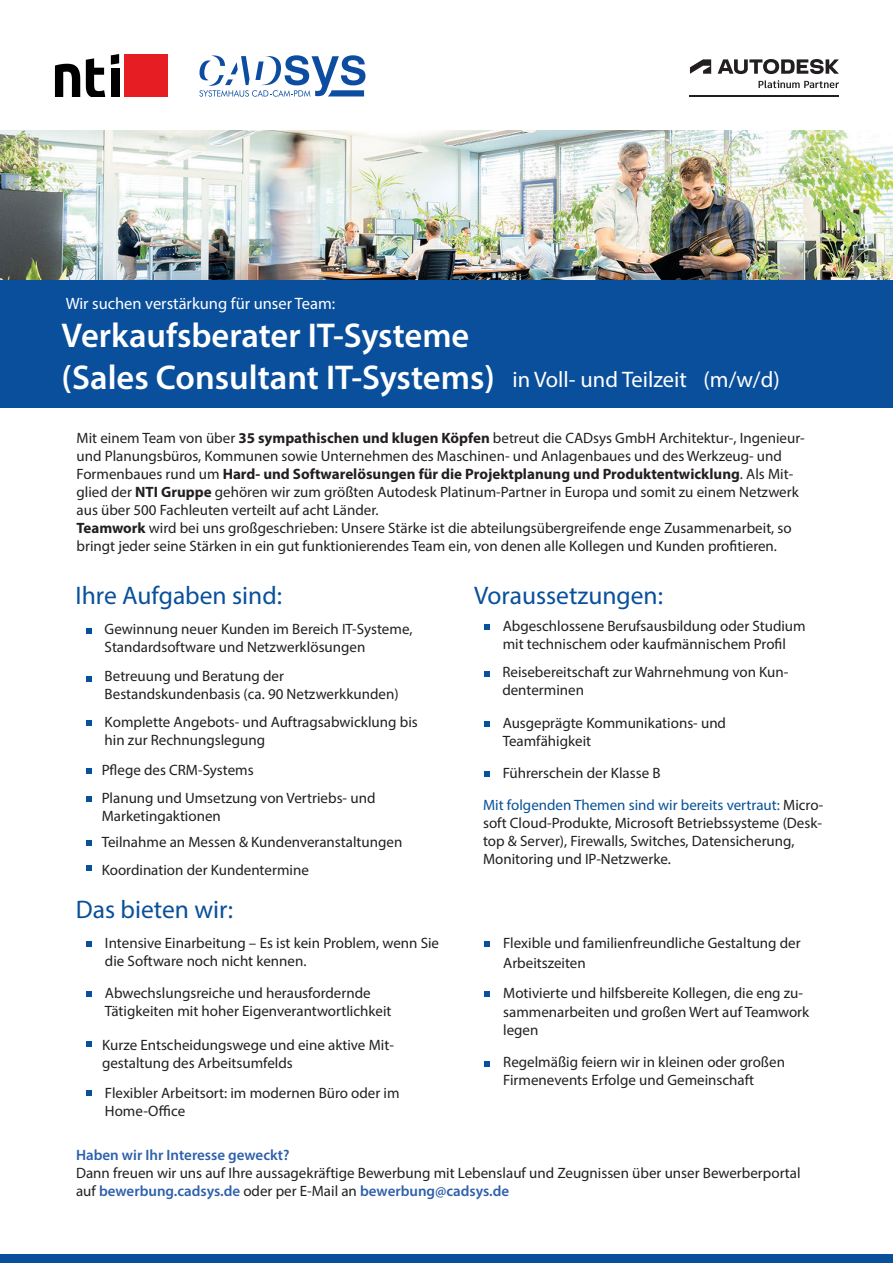
<style>
.page{position:relative;width:893px;height:1263px;background:#fff}
.page>*{position:absolute;margin:0;border:0;box-sizing:border-box;transform-origin:0 0}
.t1{font:600 34.5px/41.4px "Myriad Pro";color:#fff}
.t2{font:25.5px "Myriad Pro";color:#09509a}
.t3{font:22.5px "Myriad Pro";color:#fff}
.t4{font:16.5px "Myriad Pro";color:#fff}
.t5{font:15px/18px "Myriad Pro";color:#231f20}
.t6{font:600 15px "Myriad Pro";color:#2e60ab}
.s1{font-weight:400;font-size:22.5px}
.s2{font-weight:700}
.s3{color:#065196}
.s4{font-weight:600;color:#2e60ab}
</style>
<div class="page">
<svg style="left:690px;top:59px;width:21px;height:15px"></svg>
<svg style="left:718px;top:59px;width:121px;height:15px"></svg>
<hr style="left:690px;top:95px;width:149px;height:1px;background:#231f20">
<svg style="left:758px;top:80px;width:81px;height:8px"></svg>
<img style="left:0;top:131px;width:893px;height:149px">
<svg style="left:55px;top:64px;width:25px;height:33px"></svg>
<svg style="left:86px;top:58px;width:19px;height:39px"></svg>
<div style="left:111px;top:68px;width:8px;height:29px;background:#000001"></div>
<svg style="left:111px;top:54px;width:8px;height:11px"></svg>
<div style="left:125px;top:54px;width:43px;height:43px;background:#e71d24"></div>
<div style="left:0;top:280px;width:893px;height:127px;background:#0a4f9b"></div>
<svg style="left:199px;top:55px;width:166px;height:42px"></svg>
<svg style="left:86px;top:676px;width:6px;height:5px"></svg>
<svg style="left:86px;top:768px;width:6px;height:6px"></svg>
<svg style="left:86px;top:628px;width:6px;height:5px"></svg>
<svg style="left:86px;top:721px;width:6px;height:5px"></svg>
<svg style="left:484px;top:624px;width:6px;height:6px"></svg>
<svg style="left:484px;top:721px;width:6px;height:5px"></svg>
<svg style="left:484px;top:771px;width:6px;height:5px"></svg>
<svg style="left:86px;top:991px;width:6px;height:6px"></svg>
<svg style="left:86px;top:1090px;width:6px;height:6px"></svg>
<svg style="left:86px;top:942px;width:6px;height:5px"></svg>
<svg style="left:86px;top:1042px;width:6px;height:5px"></svg>
<svg style="left:485px;top:942px;width:5px;height:5px"></svg>
<svg style="left:485px;top:991px;width:5px;height:6px"></svg>
<svg style="left:485px;top:1061px;width:5px;height:6px"></svg>
<div style="left:0;top:1254px;width:893px;height:9px;background:#0a4f9b"></div>
<svg style="left:484px;top:672px;width:6px;height:5px"></svg>
<svg style="left:86px;top:796px;width:6px;height:6px"></svg>
<svg style="left:86px;top:840px;width:6px;height:6px"></svg>
<svg style="left:86px;top:866px;width:6px;height:5px"></svg>
<p class="t4" style="left:66px;top:293px;width:271px">Wir suchen verstärkung für unser Team:</p>
<h1 class="t1" style="left:62px;top:314px;width:627px">Verkaufsberater IT-Systeme<br>(Sales Consultant IT-Systems) <span class="s1">in Voll- und Teilzeit</span></h1>
<h3 class="t3" style="left:703px;top:366px;width:78px">(m/w/d)</h3>
<p class="t5" style="left:77px;top:428px;width:730px">Mit einem Team von über <span class="s2">35 sympathischen und klugen Köpfen</span> betreut die CADsys GmbH Architektur-, Ingenieur&shy;und Planungsbüros, Kommunen sowie Unternehmen des Maschinen- und Anlagenbaues und des Werkzeug- und Formenbaues rund um <span class="s2">Hard- und Softwarelösungen für die Projektplanung und Produktentwicklung</span>. Als Mit&shy;glied der <span class="s2">NTI Gruppe</span> gehören wir zum größten Autodesk Platinum-Partner in Europa und somit zu einem Netzwerk aus über 500 Fachleuten verteilt auf acht Länder.<br><span class="s2">Teamwork</span> wird bei uns großgeschrieben: Unsere Stärke ist die abteilungsübergreifende enge Zusammenarbeit, so bringt jeder seine Stärken in ein gut funktionierendes Team ein, von denen alle Kollegen und Kunden profitieren.</p>
<h2 class="t2" style="left:75px;top:579px;width:208px">Ihre Aufgaben sind:</h2>
<h2 class="t2" style="left:474px;top:579px;width:190px">Voraussetzungen:</h2>
<p class="t5" style="left:105px;top:619px;width:309px">Gewinnung neuer Kunden im Bereich IT-Systeme,<br>Standardsoftware und Netzwerklösungen</p>
<p class="t5" style="left:105px;top:667px;width:295px">Betreuung und Beratung der<br>Bestandskundenbasis (ca. 90 Netzwerkkunden)</p>
<p class="t5" style="left:105px;top:713px;width:315px">Komplette Angebots- und Auftragsabwicklung bis hin zur Rechnungslegung</p>
<p class="t5" style="left:102px;top:761px;width:154px">Pflege des CRM-Systems</p>
<p class="t5" style="left:102px;top:789px;width:275px">Planung und Umsetzung von Vertriebs- und<br>Marketingaktionen</p>
<p class="t5" style="left:102px;top:828px;width:302px;line-height:27.6px">Teilnahme an Messen &amp; Kundenveranstaltungen<br>Koordination der Kundentermine</p>
<h2 class="t2" style="left:76px;top:894px;width:159px">Das bieten wir:</h2>
<p class="t5" style="left:105px;top:934px;width:336px">Intensive Einarbeitung – Es ist kein Problem, wenn Sie die Software noch nicht kennen.</p>
<p class="t5" style="left:105px;top:983px;width:288px">Abwechslungsreiche und herausfordernde<br>Tätigkeiten mit hoher Eigenverantwortlichkeit</p>
<p class="t5" style="left:102px;top:1036px;width:293px">Kurze Entscheidungswege und eine aktive Mit&shy;gestaltung des Arbeitsumfelds</p>
<p class="t5" style="left:105px;top:1083px;width:296px">Flexibler Arbeitsort: im modernen Büro oder im<br>Home-Office</p>
<p class="t5" style="left:503px;top:617px;width:305px">Abgeschlossene Berufsausbildung oder Studium mit technischem oder kaufmännischem Profil</p>
<p class="t5" style="left:502px;top:663px;width:288px">Reisebereitschaft zur Wahrnehmung von Kun&shy;denterminen</p>
<p class="t5" style="left:503px;top:714px;width:225px">Ausgeprägte Kommunikations- und<br>Teamfähigkeit</p>
<p class="t5" style="left:503px;top:763px;width:159px">Führerschein der Klasse B</p>
<p class="t5" style="left:483px;top:796px;width:342px"><span class="s3">Mit folgenden Themen sind wir bereits vertraut:</span> Micro&shy;soft Cloud-Produkte, Microsoft Betriebssysteme (Desk&shy;top &amp; Server), Firewalls, Switches, Datensicherung, Monitoring und IP-Netzwerke.</p>
<p class="t5" style="left:503px;top:933px;width:299px;line-height:19.8px">Flexible und familienfreundliche Gestaltung der<br>Arbeitszeiten</p>
<p class="t5" style="left:503px;top:982px;width:308px;line-height:19.8px">Motivierte und hilfsbereite Kollegen, die eng zu&shy;sammenarbeiten und großen Wert auf Teamwork</p>
<p class="t5" style="left:503px;top:1014px;width:283px;line-height:31.2px">legen<br>Regelmäßig feiern wir in kleinen oder großen</p>
<p class="t5" style="left:503px;top:1070px;width:253px">Firmenevents Erfolge und Gemeinschaft</p>
<p class="t6" style="left:76px;top:1145px;width:215px">Haben wir Ihr Interesse geweckt?</p>
<p class="t5" style="left:76px;top:1163px;width:726px">Dann freuen wir uns auf Ihre aussagekräftige Bewerbung mit Lebenslauf und Zeugnissen über unser Bewerberportal auf <span class="s4">bewerbung.cadsys.de</span> oder per E-Mail an <span class="s4">bewerbung@cadsys.de</span></p>
</div>
